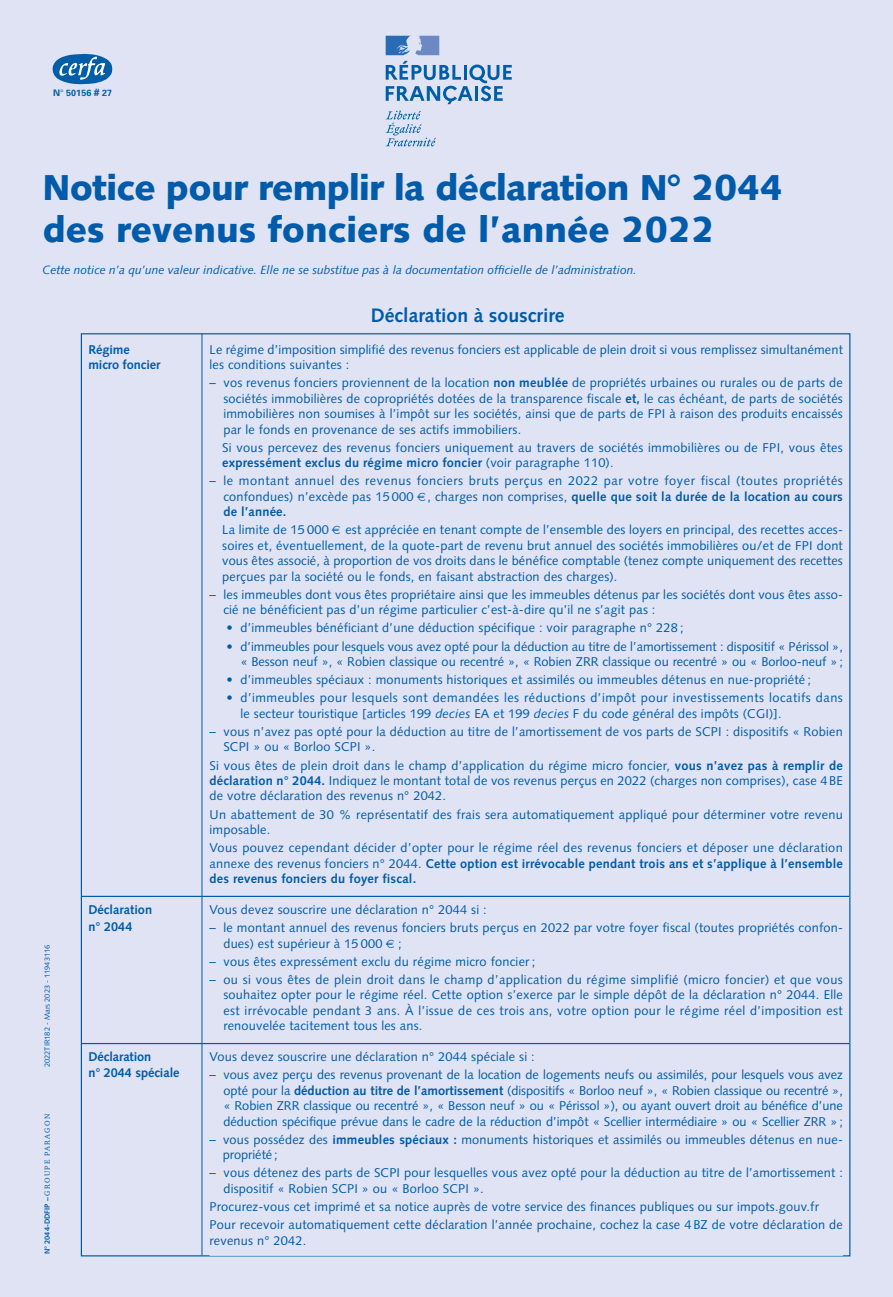
<style>
.page{position:relative;width:893px;height:1297px;background:#dfe3f3}
.page>*{position:absolute;margin:0;border:0;box-sizing:border-box;transform-origin:0 0}
.t1{font:900 36px/42px "Syntax";letter-spacing:-.02em;color:#005baa}
.t2{font:700 19.5px "Syntax";color:#005baa}
.t3{font:12.75px/15.5px "Syntax";letter-spacing:.015em;color:#005baa}
.t4{font:12.75px/15.5px "Syntax";letter-spacing:.04em;color:#005baa}
.t5{font:700 12.75px/15.8px "Syntax";letter-spacing:-.005em;color:#005baa}
.t6{font:italic 12px "Syntax";color:#005baa}
.t7{font:700 9px "Univers";color:#005da8}
.t8{font:7.5px "Syntax";color:#005baa}
.t9{font:700 7.5px "Syntax";color:#005baa}
.s1{font-size:10.5px}
.s2{font-family:"Charter";font-weight:400}
.s3{font-weight:700}
.s4{font-style:italic}
</style>
<div class="page">
<svg style="left:386px;top:61px;width:126px;height:43px"></svg>
<svg style="left:386px;top:111px;width:50px;height:35px"></svg>
<svg style="left:386px;top:36px;width:53px;height:19px"></svg>
<hr style="left:82px;top:896px;width:767px;height:1px;background:#005baa">
<hr style="left:82px;top:1043px;width:767px;height:1px;background:#005baa">
<hr style="left:210px;top:1255px;width:633px;height:1px;background:#edf0f9">
<hr style="left:202px;top:333px;width:1px;height:922px;background:#005baa">
<svg style="left:53px;top:54px;width:59px;height:31px"></svg>
<p class="t7" style="left:53px;top:90px;width:60px">N 50156 <span class="s1">#</span> 27</p>
<p class="t1" style="left:43px;top:170px;width:742px">Notice pour remplir la déclaration N° 2044 des revenus fonciers de l’année 2022</p>
<p class="t6" style="left:43px;top:265px;width:596px">Cette notice n’a qu’une valeur indicative. Elle ne se substitue pas à la documentation officielle de l’administration.</p>
<p class="t2" style="left:371px;top:307px;width:195px">Déclaration à souscrire</p>
<p class="t8" style="left:44px;top:1067px;width:124px;rotate:-90deg">2022TIR182 - Mars 2023 - 11943116</p>
<p class="t9" style="left:44px;top:1254px;width:142px;rotate:-90deg">N° 2044-DDFIP – <span class="s2">GROUPE PARAGON</span></p>
<p class="t5" style="left:88px;top:342px;width:74px">Régime micro foncier</p>
<p class="t5" style="left:88px;top:902px;width:65px;line-height:17.2px">Déclaration n° 2044</p>
<p class="t5" style="left:88px;top:1050px;width:93px">Déclaration<br>n° 2044 spéciale</p>
<p class="t3" style="left:209px;top:343px;width:635px">Le régime d’imposition simplifié des revenus fonciers est applicable de plein droit si vous remplissez simultanément les conditions suivantes :</p>
<p class="t3" style="left:223px;top:376px;width:621px;text-align:justify;text-indent:-14px">– vos revenus fonciers proviennent de la location <span class="s3">non meublée</span> de propriétés urbaines ou rurales ou de parts de sociétés immobilières de copropriétés dotées de la transparence fiscale <span class="s3">et,</span> le cas échéant, de parts de sociétés immobilières non soumises à l’impôt sur les sociétés, ainsi que de parts de FPI à raison des produits encaissés par le fonds en provenance de ses actifs immobiliers.</p>
<p class="t3" style="left:222px;top:441px;width:622px">Si vous percevez des revenus fonciers uniquement au travers de sociétés immobilières ou de FPI, vous êtes <span class="s3">expressément exclus du régime micro foncier</span> (voir paragraphe 110).</p>
<p class="t3" style="left:223px;top:474px;width:621px;text-align:justify;text-indent:-14px">– le montant annuel des revenus fonciers bruts perçus en 2022 par votre foyer fiscal (toutes propriétés confondues) n’excède pas 15 000 , charges non comprises, <span class="s3">quelle que soit la durée de la location au cours de l’année.</span></p>
<p class="t3" style="left:222px;top:523px;width:108px">La limite de 15 000</p>
<p class="t3" style="left:222px;top:523px;width:622px;text-align:justify;text-indent:123px">est appréciée en tenant compte de l’ensemble des loyers en principal, des recettes acces&shy;soires et, éventuellement, de la quote-part de revenu brut annuel des sociétés immobilières ou/et de FPI dont vous êtes associé, à proportion de vos droits dans le bénéfice comptable (tenez compte uniquement des recettes perçues par la société ou le fonds, en faisant abstraction des charges).</p>
<p class="t3" style="left:223px;top:588px;width:621px;text-indent:-14px">– les immeubles dont vous êtes propriétaire ainsi que les immeubles détenus par les sociétés dont vous êtes asso&shy;cié ne bénéficient pas d’un régime particulier c’est-à-dire qu’il ne s’agit pas :</p>
<p class="t3" style="left:227px;top:621px;width:459px">• d’immeubles bénéficiant d’une déduction spécifique : voir paragraphe n° 228 ;</p>
<p class="t3" style="left:227px;top:640px;width:618px;text-align:right">• d’immeubles pour lesquels vous avez opté pour la déduction au titre de l’amortissement : dispositif « Périssol », « Besson neuf », « Robien classique ou recentré », « Robien ZRR classique ou recentré » ou « Borloo-neuf » ;</p>
<p class="t3" style="left:227px;top:673px;width:586px">• d’immeubles spéciaux : monuments historiques et assimilés ou immeubles détenus en nue-propriété ;</p>
<p class="t4" style="left:240px;top:691px;width:604px;text-indent:-14px">• d’immeubles pour lesquels sont demandées les réductions d’impôt pour investissements locatifs dans le secteur touristique [articles 199 <span class="s4">decies</span> EA et 199 <span class="s4">decies</span> F du code général des impôts (CGI)].</p>
<p class="t3" style="left:223px;top:725px;width:621px;text-indent:-14px">– vous n’avez pas opté pour la déduction au titre de l’amortissement de vos parts de SCPI : dispositifs « Robien<br>SCPI » ou « Borloo SCPI ».</p>
<p class="t3" style="left:210px;top:759px;width:635px;text-align:justify">Si vous êtes de plein droit dans le champ d’application du régime micro foncier, <span class="s3">vous n’avez pas à remplir de déclaration n° 2044.</span> Indiquez le montant total de vos revenus perçus en 2022 (charges non comprises), case 4 BE de votre déclaration des revenus n° 2042.</p>
<p class="t3" style="left:210px;top:808px;width:635px">Un abattement de 30 % représentatif des frais sera automatiquement appliqué pour déterminer votre revenu imposable.</p>
<p class="t3" style="left:210px;top:841px;width:635px;text-align:justify">Vous pouvez cependant décider d’opter pour le régime réel des revenus fonciers et déposer une déclaration annexe des revenus fonciers n° 2044. <span class="s3">Cette option est irrévocable pendant trois ans et s’applique à l’ensemble des revenus fonciers du foyer fiscal.</span></p>
<p class="t3" style="left:210px;top:903px;width:279px">Vous devez souscrire une déclaration n° 2044 si :</p>
<p class="t3" style="left:223px;top:921px;width:621px;text-indent:-14px">– le montant annuel des revenus fonciers bruts perçus en 2022 par votre foyer fiscal (toutes propriétés confon&shy;dues) est supérieur à 15 000 ;</p>
<p class="t3" style="left:210px;top:955px;width:327px">– vous êtes expressément exclu du régime micro foncier ;</p>
<p class="t3" style="left:223px;top:973px;width:621px;text-align:justify;text-indent:-14px">– ou si vous êtes de plein droit dans le champ d’application du régime simplifié (micro foncier) et que vous souhaitez opter pour le régime réel. Cette option s’exerce par le simple dépôt de la déclaration n° 2044. Elle est irrévocable pendant 3 ans. À l’issue de ces trois ans, votre option pour le régime réel d’imposition est renouvelée tacitement tous les ans.</p>
<p class="t3" style="left:210px;top:1050px;width:327px">Vous devez souscrire une déclaration n° 2044 spéciale si :</p>
<p class="t3" style="left:223px;top:1068px;width:621px;text-align:justify;text-indent:-14px">– vous avez perçu des revenus provenant de la location de logements neufs ou assimilés, pour lesquels vous avez opté pour la <span class="s3">déduction au titre de l’amortissement</span> (dispositifs « Borloo neuf », « Robien classique ou recentré », « Robien ZRR classique ou recentré », « Besson neuf » ou « Périssol »), ou ayant ouvert droit au bénéfice d’une déduction spécifique prévue dans le cadre de la réduction d’impôt « Scellier intermédiaire » ou « Scellier ZRR »;</p>
<p class="t3" style="left:223px;top:1133px;width:622px;text-indent:-13px">– vous possédez des <span class="s3">immeubles spéciaux :</span> monuments historiques et assimilés ou immeubles détenus en nue&shy;propriété ;</p>
<p class="t3" style="left:223px;top:1166px;width:621px;text-indent:-14px">– vous détenez des parts de SCPI pour lesquelles vous avez opté pour la déduction au titre de l’amortissement : dispositif « Robien SCPI » ou « Borloo SCPI ».</p>
<p class="t3" style="left:210px;top:1200px;width:611px">Procurez-vous cet imprimé et sa notice auprès de votre service des finances publiques ou sur impots.gouv.fr</p>
<p class="t3" style="left:210px;top:1218px;width:635px">Pour recevoir automatiquement cette déclaration l’année prochaine, cochez la case 4 BZ de votre déclaration de revenus n° 2042.</p>
</div>
